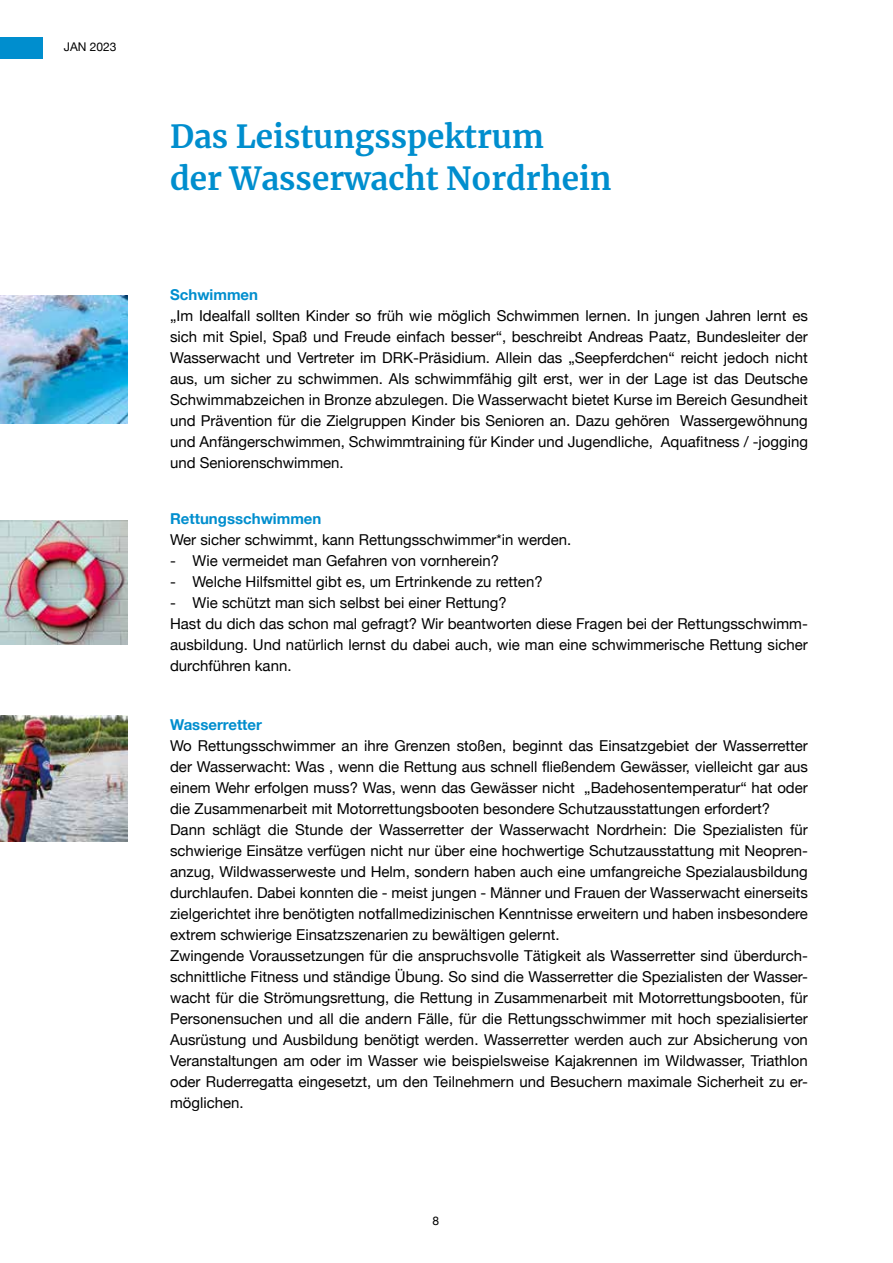
<style>
.page{position:relative;width:893px;height:1263px;background:#fff}
.page>*{position:absolute;margin:0;border:0;box-sizing:border-box;transform-origin:0 0}
.t1{font:700 31.5px/42px "Merriweather";color:#008ece}
.t2{font:15px/21px "Helvetica Neue";color:#000}
.t3{font:700 15px "Helvetica Neue";color:#008ece}
.t4{font:12px "Helvetica Neue";color:#000}
</style>
<div class="page">
<div style="left:0;top:37px;width:43px;height:22px;background:#008ece"></div>
<img style="left:0;top:296px;width:128px;height:128px">
<img style="left:0;top:520px;width:128px;height:125px">
<img style="left:0;top:715px;width:128px;height:126px">
<p class="t4" style="left:64px;top:38px;width:54px">JAN 2023</p>
<h1 class="t1" style="left:170px;top:115px;width:443px">Das Leistungsspektrum<br>der Wasserwacht Nordrhein</h1>
<p class="t3" style="left:170px;top:283px;width:90px">Schwimmen</p>
<p class="t2" style="left:170px;top:306px;width:639px;text-align:justify">„Im Idealfall sollten Kinder so früh wie möglich Schwimmen lernen. In jungen Jahren lernt es sich mit Spiel, Spaß und Freude einfach besser“, beschreibt Andreas Paatz, Bundesleiter der Wasserwacht und Vertreter im DRK-Präsidium. Allein das „Seepferdchen“ reicht jedoch nicht aus, um sicher zu schwimmen. Als schwimmfähig gilt erst, wer in der Lage ist das Deutsche Schwimmabzeichen in Bronze abzulegen. Die Wasserwacht bietet Kurse im Bereich Gesundheit und Prävention für die Zielgruppen Kinder bis Senioren an. Dazu gehören Wassergewöhnung und Anfängerschwimmen, Schwimmtraining für Kinder und Jugendliche, Aquafitness / -jogging und Seniorenschwimmen.</p>
<p class="t3" style="left:170px;top:507px;width:153px">Rettungsschwimmen</p>
<p class="t2" style="left:170px;top:530px;width:403px">Wer sicher schwimmt, kann Rettungsschwimmer*in werden.</p>
<p class="t2" style="left:170px;top:551px;width:330px">- Wie vermeidet man Gefahren von vornherein?</p>
<p class="t2" style="left:170px;top:572px;width:374px">- Welche Hilfsmittel gibt es, um Ertrinkende zu retten?</p>
<p class="t2" style="left:170px;top:593px;width:639px">- Wie schützt man sich selbst bei einer Rettung?<br>Hast du dich das schon mal gefragt? Wir beantworten diese Fragen bei der Rettungsschwimm&shy;ausbildung. Und natürlich lernst du dabei auch, wie man eine schwimmerische Rettung sicher durchführen kann.</p>
<p class="t3" style="left:170px;top:713px;width:93px">Wasserretter</p>
<p class="t2" style="left:170px;top:736px;width:639px">Wo Rettungsschwimmer an ihre Grenzen stoßen, beginnt das Einsatzgebiet der Wasserretter der Wasserwacht: Was , wenn die Rettung aus schnell fließendem Gewässer, vielleicht gar aus einem Wehr erfolgen muss? Was, wenn das Gewässer nicht „Badehosentemperatur“ hat oder die Zusammenarbeit mit Motorrettungsbooten besondere Schutzausstattungen erfordert?<br>Dann schlägt die Stunde der Wasserretter der Wasserwacht Nordrhein: Die Spezialisten für schwierige Einsätze verfügen nicht nur über eine hochwertige Schutzausstattung mit Neopren&shy;anzug, Wildwasserweste und Helm, sondern haben auch eine umfangreiche Spezialausbildung durchlaufen. Dabei konnten die - meist jungen - Männer und Frauen der Wasserwacht einerseits zielgerichtet ihre benötigten notfallmedizinischen Kenntnisse erweitern und haben insbesondere extrem schwierige Einsatzszenarien zu bewältigen gelernt.<br>Zwingende Voraussetzungen für die anspruchsvolle Tätigkeit als Wasserretter sind überdurch&shy;schnittliche Fitness und ständige Übung. So sind die Wasserretter die Spezialisten der Wasser&shy;wacht für die Strömungsrettung, die Rettung in Zusammenarbeit mit Motorrettungsbooten, für Personensuchen und all die andern Fälle, für die Rettungsschwimmer mit hoch spezialisierter Ausrüstung und Ausbildung benötigt werden. Wasserretter werden auch zur Absicherung von Veranstaltungen am oder im Wasser wie beispielsweise Kajakrennen im Wildwasser, Triathlon oder Ruderregatta eingesetzt, um den Teilnehmern und Besuchern maximale Sicherheit zu er&shy;möglichen.</p>
<p class="t4" style="left:432px;top:1212px;width:8px">8</p>
</div>
